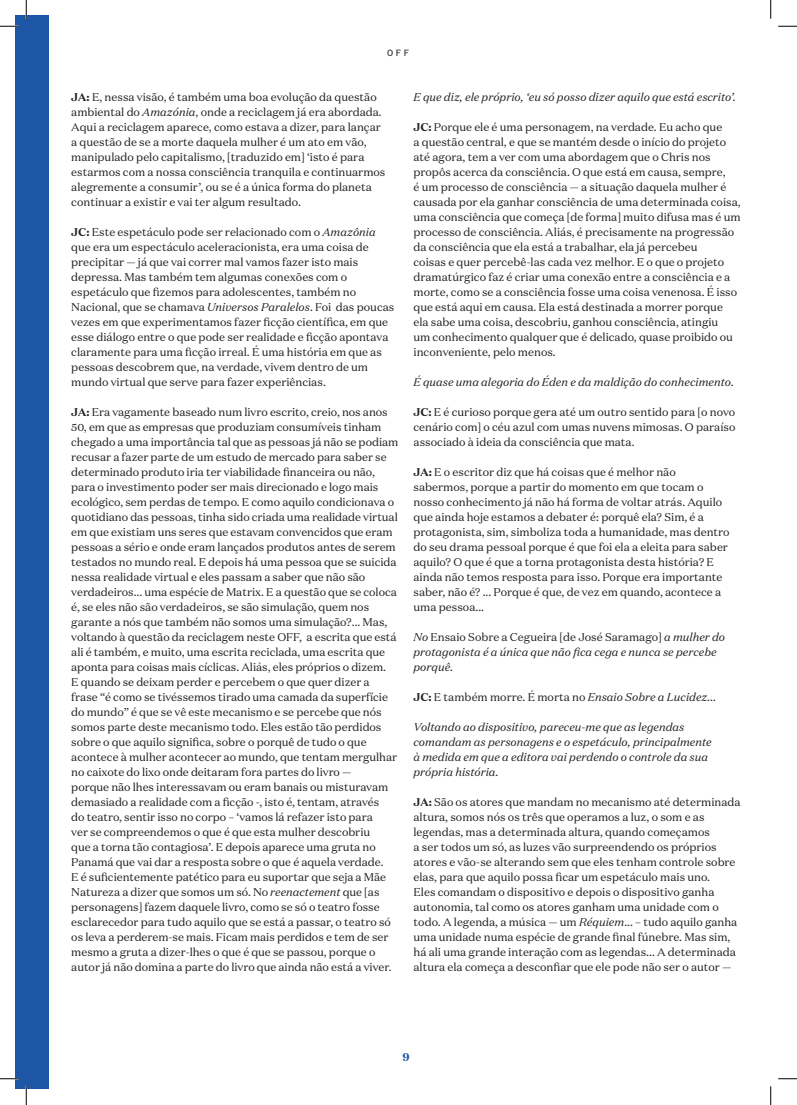
<style>
.page{position:relative;width:797px;height:1105px;background:#fff}
.page>*{position:absolute;margin:0;border:0;box-sizing:border-box;transform-origin:0 0}
.t1{font:11.25px/15px "Domaine Text";color:#231f20}
.t2{font:italic 11.25px/15px "Domaine Text";color:#231f20}
.t3{font:900 11.25px "Domaine Text";color:#1e56a6}
.t4{font:10px "Founders Grotesk Mono";color:#231f20}
.s1{font-weight:700}
.s2{font-style:italic}
.s3{font-style:normal}
.s4{font-weight:700;font-style:normal}
</style>
<div class="page">
<div style="left:16px;top:16px;width:33px;height:1073px;background:#1e56a6"></div>
<svg style="left:0;top:25px;width:19px;height:2px"></svg>
<svg style="left:778px;top:25px;width:19px;height:2px"></svg>
<svg style="left:0;top:1078px;width:19px;height:1px"></svg>
<svg style="left:778px;top:1078px;width:19px;height:1px"></svg>
<svg style="left:25px;top:0;width:2px;height:19px"></svg>
<svg style="left:25px;top:1086px;width:2px;height:19px"></svg>
<svg style="left:770px;top:0;width:1px;height:19px"></svg>
<svg style="left:770px;top:1086px;width:1px;height:19px"></svg>
<p class="t4" style="left:387px;top:48px;width:24px">OFF</p>
<p class="t1" style="left:71px;top:90px;width:316px"><span class="s1">JA:</span> E, nessa visão, é também uma boa evolução da questão ambiental do <span class="s2">Amazónia</span>, onde a reciclagem já era abordada.<br>Aqui a reciclagem aparece, como estava a dizer, para lançar a questão de se a morte daquela mulher é um ato em vão, manipulado pelo capitalismo, [traduzido em] ‘isto é para estarmos com a nossa consciência tranquila e continuarmos alegremente a consumir’, ou se é a única forma do planeta continuar a existir e vai ter algum resultado.</p>
<p class="t1" style="left:71px;top:225px;width:324px"><span class="s1">JC:</span> Este espetáculo pode ser relacionado com o <span class="s2">Amazônia </span>que era um espectáculo aceleracionista, era uma coisa de precipitar — já que vai correr mal vamos fazer isto mais depressa. Mas também tem algumas conexões com o espetáculo que fizemos para adolescentes, também no Nacional, que se chamava <span class="s2">Universos Paralelos</span>. Foi das poucas vezes em que experimentamos fazer ficção científica, em que esse diálogo entre o que pode ser realidade e ficção apontava claramente para uma ficção irreal. É uma história em que as pessoas descobrem que, na verdade, vivem dentro de um mundo virtual que serve para fazer experiências.</p>
<p class="t1" style="left:71px;top:405px;width:329px"><span class="s1">JA:</span> Era vagamente baseado num livro escrito, creio, nos anos 50, em que as empresas que produziam consumíveis tinham chegado a uma importância tal que as pessoas já não se podiam recusar a fazer parte de um estudo de mercado para saber se determinado produto iria ter viabilidade financeira ou não, para o investimento poder ser mais direcionado e logo mais ecológico, sem perdas de tempo. E como aquilo condicionava o quotidiano das pessoas, tinha sido criada uma realidade virtual em que existiam uns seres que estavam convencidos que eram pessoas a sério e onde eram lançados produtos antes de serem testados no mundo real. E depois há uma pessoa que se suicida nessa realidade virtual e eles passam a saber que não são verdadeiros... uma espécie de Matrix. E a questão que se coloca é, se eles não são verdadeiros, se são simulação, quem nos garante a nós que também não somos uma simulação?... Mas, voltando à questão da reciclagem neste OFF, a escrita que está ali é também, e muito, uma escrita reciclada, uma escrita que aponta para coisas mais cíclicas. Aliás, eles próprios o dizem.<br>E quando se deixam perder e percebem o que quer dizer a frase “é como se tivéssemos tirado uma camada da superfície do mundo” é que se vê este mecanismo e se percebe que nós somos parte deste mecanismo todo. Eles estão tão perdidos sobre o que aquilo significa, sobre o porquê de tudo o que acontece à mulher acontecer ao mundo, que tentam mergulhar no caixote do lixo onde deitaram fora partes do livro —<br>porque não lhes interessavam ou eram banais ou misturavam demasiado a realidade com a ficção -, isto é, tentam, através<br>do teatro, sentir isso no corpo – ‘vamos lá refazer isto para<br>ver se compreendemos o que é que esta mulher descobriu<br>que a torna tão contagiosa’. E depois aparece uma gruta no Panamá que vai dar a resposta sobre o que é aquela verdade.<br>E é suficientemente patético para eu suportar que seja a Mãe Natureza a dizer que somos um só. No <span class="s2">reenactement</span> que [as personagens] fazem daquele livro, como se só o teatro fosse esclarecedor para tudo aquilo que se está a passar, o teatro só os leva a perderem-se mais. Ficam mais perdidos e tem de ser mesmo a gruta a dizer-lhes o que é que se passou, porque o autor já não domina a parte do livro que ainda não está a viver.</p>
<p class="t2" style="left:413px;top:89px;width:324px">E que diz, ele próprio, ‘eu só posso dizer aquilo que está escrito’.</p>
<p class="t1" style="left:413px;top:119px;width:329px"><span class="s1">JC:</span> Porque ele é uma personagem, na verdade. Eu acho que<br>a questão central, e que se mantém desde o início do projeto até agora, tem a ver com uma abordagem que o Chris nos propôs acerca da consciência. O que está em causa, sempre,<br>é um processo de consciência — a situação daquela mulher é causada por ela ganhar consciência de uma determinada coisa, uma consciência que começa [de forma] muito difusa mas é um processo de consciência. Aliás, é precisamente na progressão da consciência que ela está a trabalhar, ela já percebeu<br>coisas e quer percebê-las cada vez melhor. E o que o projeto dramatúrgico faz é criar uma conexão entre a consciência e a morte, como se a consciência fosse uma coisa venenosa. É isso que está aqui em causa. Ela está destinada a morrer porque ela sabe uma coisa, descobriu, ganhou consciência, atingiu<br>um conhecimento qualquer que é delicado, quase proibido ou inconveniente, pelo menos.</p>
<p class="t2" style="left:413px;top:374px;width:322px">É quase uma alegoria do Éden e da maldição do conhecimento.</p>
<p class="t1" style="left:413px;top:404px;width:323px;text-align:justify"><span class="s1">JC:</span> E é curioso porque gera até um outro sentido para [o novo cenário com] o céu azul com umas nuvens mimosas. O paraíso associado à ideia da consciência que mata.</p>
<p class="t1" style="left:413px;top:464px;width:318px"><span class="s1">JA:</span> E o escritor diz que há coisas que é melhor não sabermos, porque a partir do momento em que tocam o nosso conhecimento já não há forma de voltar atrás. Aquilo que ainda hoje estamos a debater é: porquê ela? Sim, é a protagonista, sim, simboliza toda a humanidade, mas dentro do seu drama pessoal porque é que foi ela a eleita para saber aquilo? O que é que a torna protagonista desta história? E ainda não temos resposta para isso. Porque era importante saber, não é? ... Porque é que, de vez em quando, acontece a uma pessoa...</p>
<p class="t2" style="left:413px;top:629px;width:313px">No <span class="s3">Ensaio Sobre a Cegueira [de José Saramago]</span> a mulher do protagonista é a única que não fica cega e nunca se percebe porquê.</p>
<p class="t2" style="left:413px;top:689px;width:304px"><span class="s4">JC:</span> <span class="s3">E também morre. É morta no</span> Ensaio Sobre a Lucidez...</p>
<p class="t2" style="left:413px;top:719px;width:300px">Voltando ao dispositivo, pareceu-me que as legendas comandam as personagens e o espetáculo, principalmente à medida em que a editora vai perdendo o controle da sua própria história.</p>
<p class="t1" style="left:413px;top:794px;width:329px"><span class="s1">JA:</span> São os atores que mandam no mecanismo até determinada altura, somos nós os três que operamos a luz, o som e as legendas, mas a determinada altura, quando começamos<br>a ser todos um só, as luzes vão surpreendendo os próprios atores e vão-se alterando sem que eles tenham controle sobre elas, para que aquilo possa ficar um espetáculo mais uno.<br>Eles comandam o dispositivo e depois o dispositivo ganha autonomia, tal como os atores ganham uma unidade com o todo. A legenda, a música — um <span class="s2">Réquiem</span>... – tudo aquilo ganha uma unidade numa espécie de grande final fúnebre. Mas sim, há ali uma grande interação com as legendas... A determinada altura ela começa a desconfiar que ele pode não ser o autor —</p>
<p class="t3" style="left:402px;top:1050px;width:9px">9</p>
</div>
